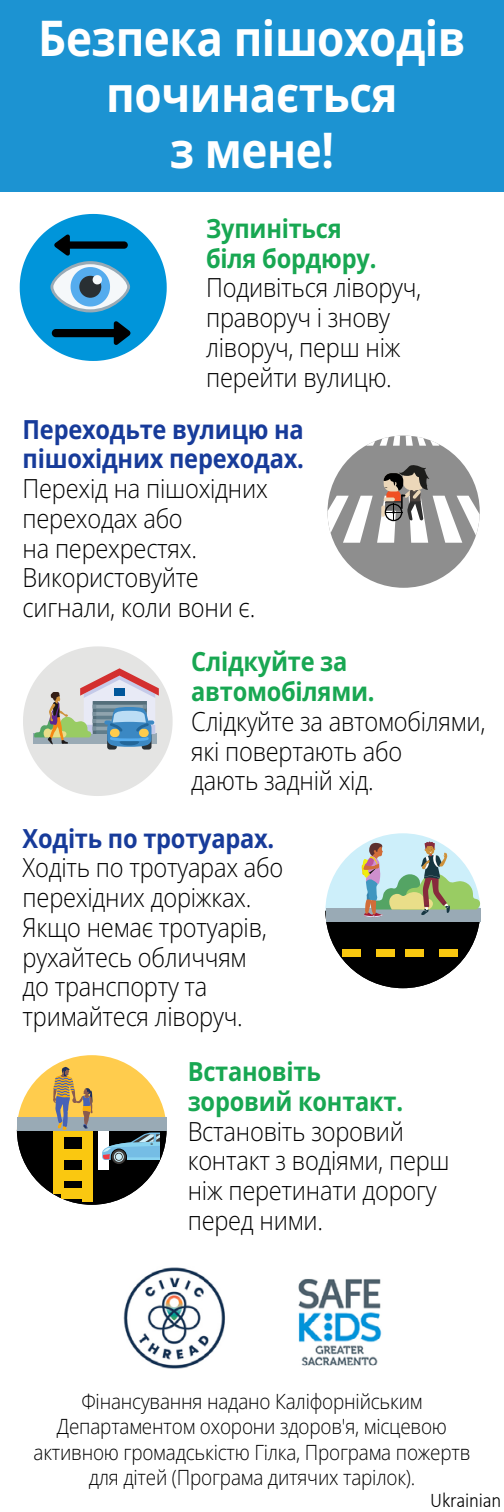
<style>
.page{position:relative;width:504px;height:1512px;background:#fff}
.page>*{position:absolute;margin:0;border:0;box-sizing:border-box;transform-origin:0 0}
.t1{font:700 49px/56px "Open Sans";letter-spacing:-.01em;color:#fff;text-align:center;scale:.9 1}
.t2{font:300 26.25px/29.8px "Open Sans";letter-spacing:-.01em;color:#000;scale:.9 1}
.t3{font:700 26.25px/29.8px "Open Sans";letter-spacing:-.01em;color:#18a752;scale:.9 1}
.t4{font:700 26.25px/29.8px "Open Sans";letter-spacing:-.01em;color:#173b9a;scale:.9 1}
.t5{font:300 21px/25.2px "Open Sans";letter-spacing:-.01em;color:#000;text-align:center;scale:.9 1}
.t6{font:300 21px "Calibri";letter-spacing:-.01em;color:#000;scale:.9 1}
</style>
<div class="page">
<div style="left:328px;top:436px;width:152px;height:152px;background:#8e8e8e;border-radius:50%"></div>
<svg style="left:366px;top:436px;width:34px;height:10px"></svg>
<svg style="left:406px;top:436px;width:33px;height:10px"></svg>
<svg style="left:328px;top:464px;width:152px;height:79px"></svg>
<svg style="left:325px;top:833px;width:155px;height:155px"></svg>
<svg style="left:20px;top:214px;width:147px;height:147px"></svg>
<svg style="left:17px;top:1055px;width:150px;height:150px"></svg>
<svg style="left:23px;top:646px;width:150px;height:150px"></svg>
<img style="left:298px;top:1279px;width:84px;height:87px">
<img style="left:123px;top:1267px;width:102px;height:102px">
<div style="left:0;top:0;width:504px;height:192px;background:#1c93d2"></div>
<p class="t1" style="left:38px;top:9px;width:476px">Безпека пішоходів починається<br>з мене!</p>
<p class="t3" style="left:206px;top:213px;width:191px">Зупиніться біля бордюру.</p>
<p class="t2" style="left:206px;top:272px;width:241px">Подивіться ліворуч, праворуч і знову ліворуч, перш ніж перейти вулицю.</p>
<p class="t4" style="left:23px;top:413px;width:314px">Переходьте вулицю на пішохідних переходах.</p>
<p class="t2" style="left:23px;top:473px;width:274px">Перехід на пішохідних переходах або<br>на перехрестях.<br>Використовуйте сигнали, коли вони є.</p>
<p class="t3" style="left:191px;top:646px;width:205px">Слідкуйте за автомобілями.</p>
<p class="t2" style="left:191px;top:706px;width:328px">Слідкуйте за автомобілями, які повертають або<br>дають задній хід.</p>
<p class="t4" style="left:23px;top:823px;width:281px">Ходіть по тротуарах.</p>
<p class="t2" style="left:23px;top:852px;width:291px">Ходіть по тротуарах або перехідних доріжках.<br>Якщо немає тротуарів, рухайтесь обличчям<br>до транспорту та тримайтеся ліворуч.</p>
<p class="t3" style="left:188px;top:1056px;width:241px">Встановіть зоровий контакт.</p>
<p class="t2" style="left:188px;top:1116px;width:293px">Встановіть зоровий контакт з водіями, перш ніж перетинати дорогу перед ними.</p>
<p class="t5" style="left:34px;top:1388px;width:487px">Фінансування надано Каліфорнійським Департаментом охорони здоров'я, місцевою активною громадськістю Гілка, Програма пожертв для дітей (Програма дитячих тарілок).</p>
<p class="t6" style="left:430px;top:1487px;width:81px">Ukrainian</p>
</div>
